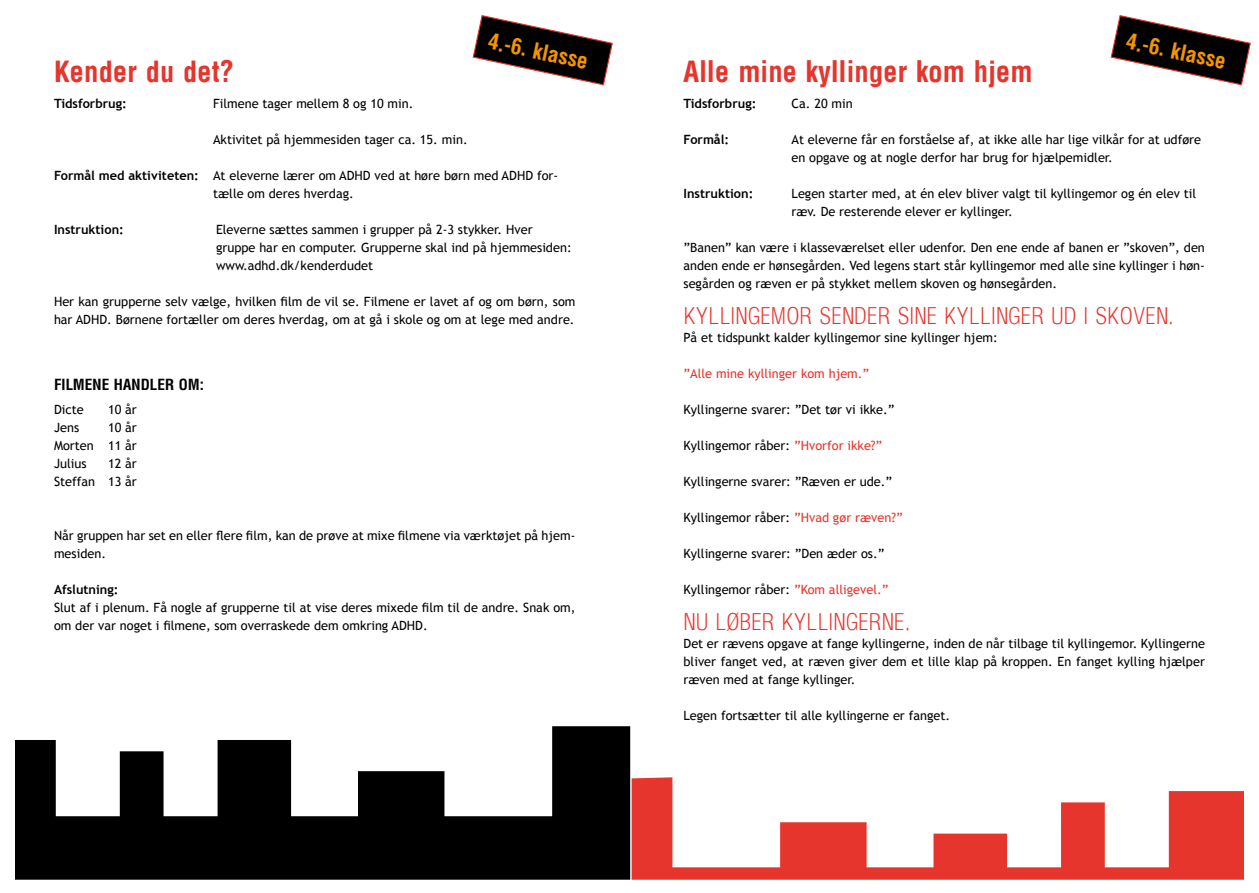
<style>
.page{position:relative;width:1259px;height:893px;background:#fff}
.page>*{position:absolute;margin:0;border:0;box-sizing:border-box;transform-origin:0 0}
.t1{font:700 condensed 28.5px "Arena";color:#e5352d}
.t2{font:300 condensed 22.5px "Arena";color:#e5352d}
.t3{font:700 condensed 21.3px "Arena";color:#f39400}
.t4{font:700 condensed 15px "Arena";color:#000}
.t5{font:12.75px/18px "Trebuchet MS";color:#000}
.t6{font:700 12.75px "Trebuchet MS";color:#000}
.t7{font:12.75px "Trebuchet MS";color:#e5352d}
.s1{font-weight:700}
.s2{color:#e5352d}
</style>
<div class="page">
<svg style="left:15px;top:726px;width:615px;height:154px;fill:#000"></svg>
<svg style="left:631px;top:777px;width:613px;height:103px"></svg>
<svg style="left:472px;top:15px;width:141px;height:71px"></svg>
<svg style="left:1110px;top:15px;width:141px;height:71px"></svg>
<h3 class="t3" style="left:491px;top:28px;width:103px;rotate:12deg">4.-6. klasse</h3>
<h3 class="t3" style="left:1129px;top:28px;width:103px;rotate:12deg">4.-6. klasse</h3>
<h1 class="t1" style="left:54px;top:54px;width:182px">Kender du det?</h1>
<p class="t6" style="left:54px;top:96px;width:74px">Tidsforbrug:</p>
<p class="t5" style="left:213px;top:95px;width:202px">Filmene tager mellem 8 og 10 min.</p>
<p class="t5" style="left:213px;top:131px;width:256px">Aktivitet på hjemmesiden tager ca. 15. min.</p>
<p class="t5" style="left:213px;top:167px;width:347px;text-indent:-159px"><span class="s1">Formål med aktiviteten:</span> At eleverne lærer om ADHD ved at høre børn med ADHD for&shy;tælle om deres hverdag.</p>
<p class="t6" style="left:54px;top:222px;width:71px">Instruktion:</p>
<p class="t5" style="left:216px;top:221px;width:357px">Eleverne sættes sammen i grupper på 2-3 stykker. Hver gruppe har en computer. Grupperne skal ind på hjemmesiden: www.adhd.dk/kenderdudet</p>
<p class="t5" style="left:54px;top:293px;width:523px">Her kan grupperne selv vælge, hvilken film de vil se. Filmene er lavet af og om børn, som har ADHD. Børnene fortæller om deres hverdag, om at gå i skole og om at lege med andre.</p>
<h1 class="t1" style="left:683px;top:54px;width:351px">Alle mine kyllinger kom hjem</h1>
<p class="t6" style="left:683px;top:96px;width:74px">Tidsforbrug:</p>
<p class="t5" style="left:791px;top:95px;width:63px">Ca. 20 min</p>
<p class="t6" style="left:683px;top:132px;width:47px">Formål:</p>
<p class="t5" style="left:791px;top:131px;width:411px">At eleverne får en forståelse af, at ikke alle har lige vilkår for at udføre en opgave og at nogle derfor har brug for hjælpemidler.</p>
<p class="t6" style="left:683px;top:186px;width:71px">Instruktion:</p>
<p class="t5" style="left:791px;top:185px;width:406px">Legen starter med, at én elev bliver valgt til kyllingemor og én elev til ræv. De resterende elever er kyllinger.</p>
<p class="t5" style="left:683px;top:239px;width:523px;text-align:justify">”Banen” kan være i klasseværelset eller udenfor. Den ene ende af banen er ”skoven”, den anden ende er hønsegården. Ved legens start står kyllingemor med alle sine kyllinger i høn&shy;segården og ræven er på stykket mellem skoven og hønsegården.</p>
<h2 class="t2" style="left:683px;top:302px;width:492px">KYLLINGEMOR SENDER SINE KYLLINGER UD I SKOVEN.</h2>
<p class="t5" style="left:683px;top:329px;width:316px">På et tidspunkt kalder kyllingemor sine kyllinger hjem:</p>
<p class="t7" style="left:683px;top:366px;width:187px">”Alle mine kyllinger kom hjem.”</p>
<p class="t5" style="left:683px;top:401px;width:212px">Kyllingerne svarer: ”Det tør vi ikke.”</p>
<p class="t5" style="left:683px;top:437px;width:200px">Kyllingemor råber: <span class="s2">”Hvorfor ikke?”</span></p>
<p class="t5" style="left:683px;top:473px;width:210px">Kyllingerne svarer: ”Ræven er ude.”</p>
<p class="t5" style="left:683px;top:509px;width:221px">Kyllingemor råber: <span class="s2">”Hvad gør ræven?”</span></p>
<p class="t5" style="left:683px;top:545px;width:202px">Kyllingerne svarer: ”Den æder os.”</p>
<p class="t5" style="left:683px;top:581px;width:206px">Kyllingemor råber: <span class="s2">”Kom alligevel.”</span></p>
<h2 class="t2" style="left:683px;top:608px;width:228px">NU LØBER KYLLINGERNE.</h2>
<p class="t5" style="left:683px;top:635px;width:523px;text-align:justify">Det er rævens opgave at fange kyllingerne, inden de når tilbage til kyllingemor. Kyllingerne bliver fanget ved, at ræven giver dem et lille klap på kroppen. En fanget kylling hjælper ræven med at fange kyllinger.</p>
<p class="t5" style="left:683px;top:707px;width:268px">Legen fortsætter til alle kyllingerne er fanget.</p>
<p class="t4" style="left:54px;top:375px;width:151px">Filmene handler om:</p>
<p class="t5" style="left:54px;top:401px;width:31px">Dicte</p>
<p class="t5" style="left:108px;top:401px;width:30px">10 år</p>
<p class="t5" style="left:54px;top:419px;width:27px">Jens</p>
<p class="t5" style="left:54px;top:419px;width:84px;text-align:justify;text-indent:54px">10 år Morten 11 år Julius</p>
<p class="t5" style="left:54px;top:455px;width:84px;text-align:right">12 år<br>Steffan 13 år</p>
<p class="t5" style="left:54px;top:527px;width:523px">Når gruppen har set en eller flere film, kan de prøve at mixe filmene via værktøjet på hjem&shy;mesiden.</p>
<p class="t6" style="left:54px;top:582px;width:66px">Afslutning:</p>
<p class="t5" style="left:54px;top:599px;width:523px">Slut af i plenum. Få nogle af grupperne til at vise deres mixede film til de andre. Snak om, om der var noget i filmene, som overraskede dem omkring ADHD.</p>
</div>
